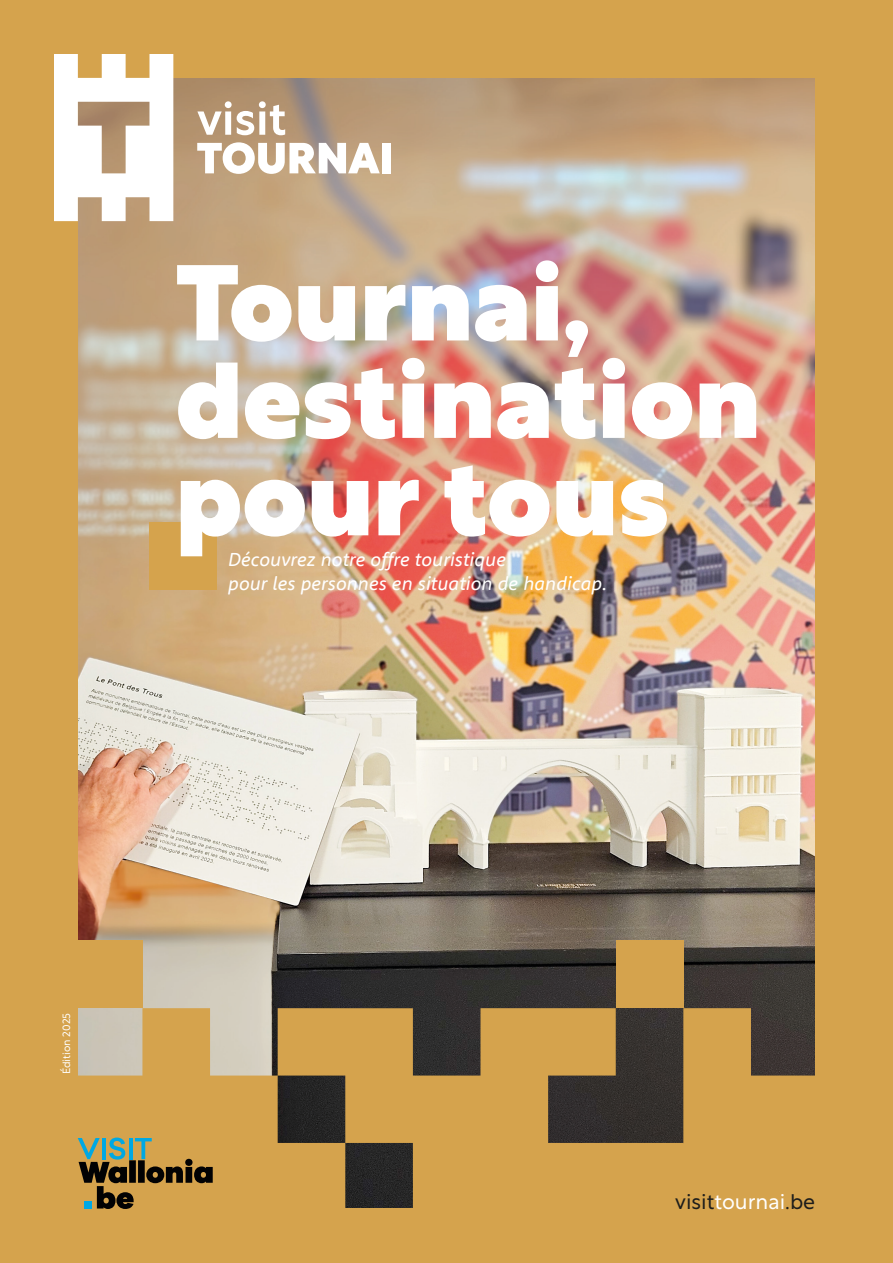
<style>
.page{position:relative;width:893px;height:1263px;background:#fff}
.page>*{position:absolute;margin:0;border:0;box-sizing:border-box;transform-origin:0 0}
.Mag__Titre_magazine__FR{font:900 104.85px/97.4px "Rustica";color:#fff}
.t1{font:300 21px "Rustica";color:#1d1d1b}
.t2{font:italic 19.35px "Rooney Sans";color:#fff}
.Infos_puces{font:300 10.5px "Rustica";color:#fff}
.s1{color:#fff}
</style>
<div class="page">
<img style="left:78px;top:78px;width:737px;height:930px">
<div style="left:0;top:0;width:893px;height:78px;background:#d5a34d"></div>
<svg style="left:78px;top:1008px;width:556px;height:201px;background:#b18d4f"></svg>
<div style="left:75px;top:941px;width:67px;height:67px;background:#d5a34d"></div>
<div style="left:128px;top:1132px;width:84px;height:85px;background:#d5a34d"></div>
<div style="left:616px;top:941px;width:67px;height:67px;background:#d5a34d"></div>
<svg style="left:634px;top:1008px;width:181px;height:201px;background:#a58144"></svg>
<div style="left:0;top:0;width:78px;height:1263px;background:#d5a34d"></div>
<div style="left:0;top:1209px;width:893px;height:54px;background:#d5a34d"></div>
<div style="left:815px;top:0;width:78px;height:1263px;background:#d5a34d"></div>
<svg style="left:78px;top:1137px;width:135px;height:72px"></svg>
<div style="left:84px;top:1201px;width:8px;height:7px;background:#00a8e3"></div>
<svg style="left:54px;top:54px;width:119px;height:167px"></svg>
<svg style="left:197px;top:142px;width:183px;height:32px"></svg>
<div style="left:382px;top:143px;width:9px;height:30px;background:#fff"></div>
<svg style="left:197px;top:101px;width:88px;height:34px"></svg>
<div style="left:149px;top:522px;width:67px;height:68px;background:#d5a34d"></div>
<p class="Mag__Titre_magazine__FR" style="left:176px;top:247px;width:586px">Tournai, destination pour tous</p>
<p class="t2" style="left:228px;top:546px;width:279px">Découvrez notre offre touristique</p>
<p class="t2" style="left:228px;top:570px;width:381px">pour les personnes en situation de handicap.</p>
<p class="Infos_puces" style="left:57px;top:1074px;width:63px;rotate:-90deg">Édition 2025</p>
<p class="t1" style="left:675px;top:1183px;width:142px">visit<span class="s1">tournai</span>.be</p>
</div>
